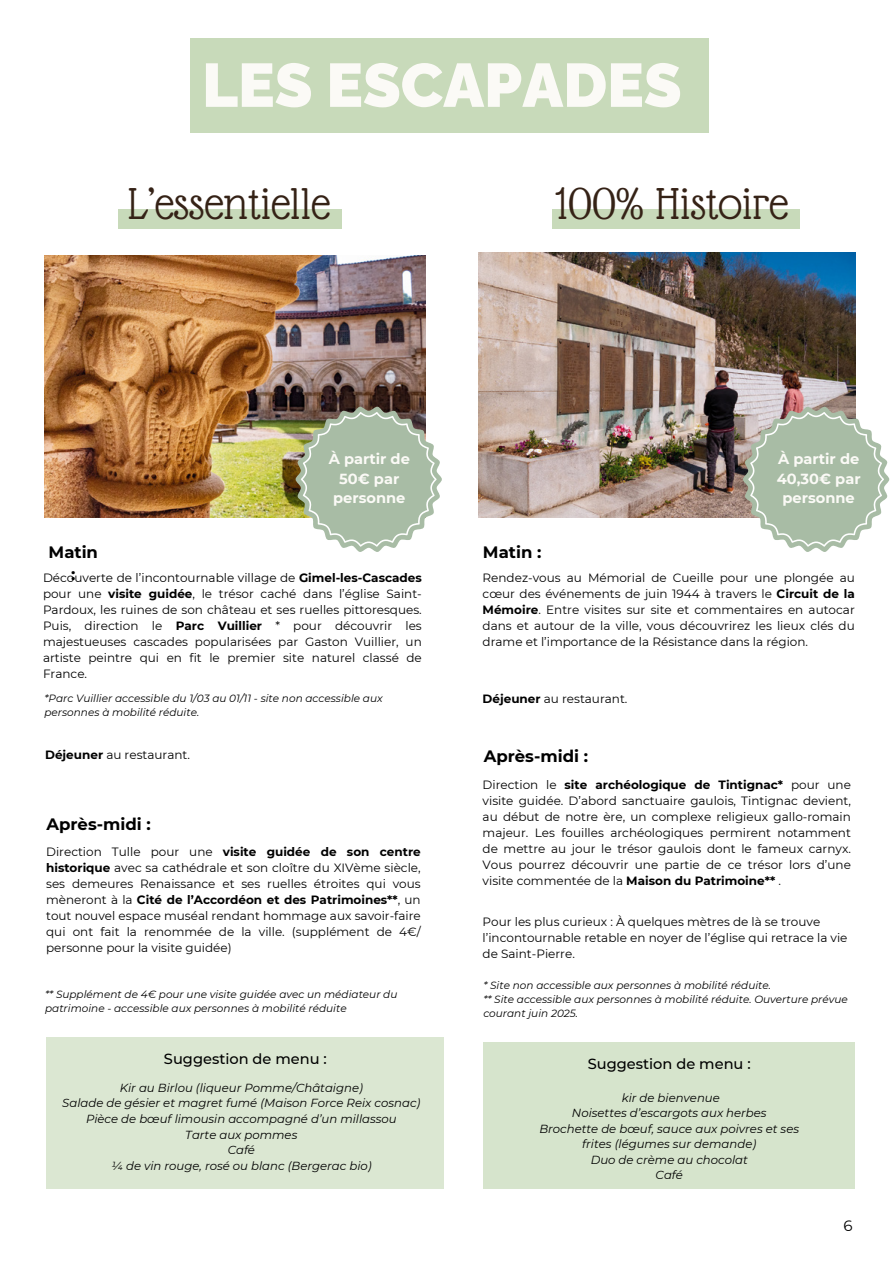
<style>
.page{position:relative;width:893px;height:1263px;background:#fff}
.page>*{position:absolute;margin:0;border:0;box-sizing:border-box;transform-origin:0 0}
.t1{font:900 61.35px "Raleway";color:#fbfaf6}
.t2{font:48.6px "Glass Antiqua";color:#352216}
.t3{font:48.45px "Glass Antiqua";color:#352216}
.t4{font:700 16.5px/22.5px "Montserrat";color:#000;text-align:center}
.t5{font:15px "Montserrat";color:#000}
.t6{font:700 14.55px/19.6px "Montserrat";color:#fbfaf6;text-align:center}
.t7{font:500 14.55px "Montserrat";color:#000}
.t8{font:12px/16px "Montserrat";color:#000;text-align:justify}
.t9{font:italic 11.7px/15.6px "Montserrat";color:#000;text-align:center}
.t10{font:italic 10.5px/14px "Montserrat";color:#000}
.s1{font-weight:700}
</style>
<div class="page">
<div style="left:190px;top:38px;width:518px;height:94px;background:#c8daba"></div>
<div style="left:483px;top:1042px;width:372px;height:147px;background:#d6e4cc"></div>
<img style="left:478px;top:253px;width:377px;height:264px">
<div style="left:118px;top:209px;width:224px;height:20px;background:#c8daba"></div>
<div style="left:47px;top:1037px;width:397px;height:152px;background:#dbe7d2"></div>
<img style="left:44px;top:256px;width:382px;height:262px">
<div style="left:552px;top:209px;width:248px;height:20px;background:#c8daba"></div>
<svg style="left:296px;top:406px;width:146px;height:146px"></svg>
<svg style="left:743px;top:406px;width:146px;height:146px"></svg>
<h1 class="t1" style="left:202px;top:36px;width:481px">LES ESCAPADES</h1>
<h3 class="t3" style="left:128px;top:179px;width:204px">L’essentielle</h3>
<h2 class="t2" style="left:555px;top:179px;width:234px">100% Histoire</h2>
<p class="t6" style="left:329px;top:448px;width:83px">À partir de<br>50€ par personne</p>
<h3 class="t4" style="left:49px;top:540px;width:51px">Matin :</h3>
<p class="t8" style="left:43px;top:569px;width:380px">Découverte de l’incontournable village de <span class="s1">Gimel-les-Cascades </span>pour une <span class="s1">visite guidée</span>, le trésor caché dans l’église Saint-Pardoux, les ruines de son château et ses ruelles pittoresques.<br>Puis, direction le <span class="s1">Parc Vuillier</span> * pour découvrir les majestueuses cascades popularisées par Gaston Vuillier, un artiste peintre qui en fit le premier site naturel classé de France.</p>
<p class="t10" style="left:44px;top:690px;width:340px">*Parc Vuillier accessible du 1/03 au 01/11 - site non accessible aux personnes à mobilité réduite.</p>
<p class="t8" style="left:45px;top:747px;width:146px"><span class="s1">Déjeuner</span> au restaurant.</p>
<h3 class="t4" style="left:47px;top:812px;width:106px">Après-midi :</h3>
<p class="t8" style="left:46px;top:843px;width:376px">Direction Tulle pour une <span class="s1">visite guidée de son centre historique</span> avec sa cathédrale et son cloître du XIVème siècle, ses demeures Renaissance et ses ruelles étroites qui vous mèneront à la <span class="s1">Cité de l’Accordéon et des Patrimoines**</span>, un tout nouvel espace muséal rendant hommage aux savoir-faire qui ont fait la renommée de la ville. (supplément de 4€/ personne pour la visite guidée)</p>
<p class="t10" style="left:45px;top:987px;width:354px">** Supplément de 4€ pour une visite guidée avec un médiateur du patrimoine - accessible aux personnes à mobilité réduite</p>
<p class="t7" style="left:164px;top:1049px;width:164px">Suggestion de menu :</p>
<p class="t9" style="left:62px;top:1079px;width:360px">Kir au Birlou (liqueur Pomme/Châtaigne)<br>Salade de gésier et magret fumé (Maison Force Reix cosnac)<br>Pièce de bœuf limousin accompagné d’un millassou<br>Tarte aux pommes<br>Café<br>¼ de vin rouge, rosé ou blanc (Bergerac bio)</p>
<h3 class="t4" style="left:483px;top:540px;width:60px">Matin :</h3>
<p class="t6" style="left:777px;top:448px;width:85px">À partir de<br>40,30€ par personne</p>
<p class="t8" style="left:483px;top:569px;width:374px">Rendez-vous au Mémorial de Cueille pour une plongée au cœur des événements de juin 1944 à travers le <span class="s1">Circuit de la Mémoire</span>. Entre visites sur site et commentaires en autocar dans et autour de la ville, vous découvrirez les lieux clés du drame et l’importance de la Résistance dans la région.</p>
<p class="t8" style="left:483px;top:690px;width:146px"><span class="s1">Déjeuner</span> au restaurant.</p>
<h3 class="t4" style="left:484px;top:744px;width:106px">Après-midi :</h3>
<p class="t8" style="left:483px;top:776px;width:370px">Direction le <span class="s1">site archéologique de Tintignac*</span> pour une visite guidée. D’abord sanctuaire gaulois, Tintignac devient, au début de notre ère, un complexe religieux gallo-romain majeur. Les fouilles archéologiques permirent notamment de mettre au jour le trésor gaulois dont le fameux carnyx.<br>Vous pourrez découvrir une partie de ce trésor lors d’une visite commentée de la <span class="s1">Maison du Patrimoine**</span> .</p>
<p class="t8" style="left:483px;top:913px;width:366px;text-align:left">Pour les plus curieux : À quelques mètres de là se trouve l’incontournable retable en noyer de l’église qui retrace la vie de Saint-Pierre.</p>
<p class="t10" style="left:483px;top:978px;width:366px">* Site non accessible aux personnes à mobilité réduite.<br>** Site accessible aux personnes à mobilité réduite. Ouverture prévue courant juin 2025.</p>
<p class="t7" style="left:588px;top:1053px;width:164px">Suggestion de menu :</p>
<p class="t9" style="left:539px;top:1089px;width:261px">kir de bienvenue<br>Noisettes d’escargots aux herbes<br>Brochette de bœuf, sauce aux poivres et ses frites (légumes sur demande)<br>Duo de crème au chocolat<br>Café</p>
<p class="t5" style="left:843px;top:1216px;width:11px">6</p>
</div>
